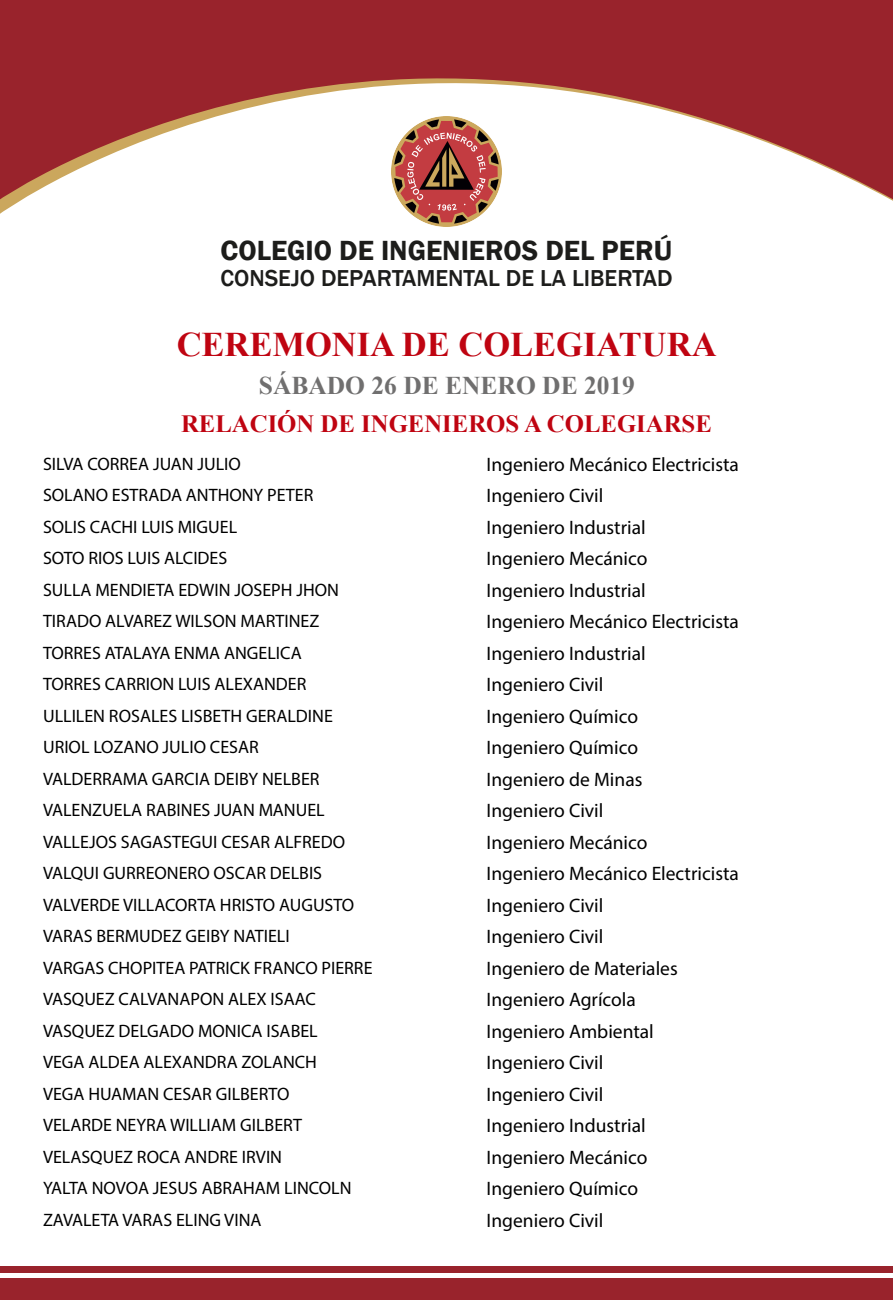
<style>
.page{position:relative;width:893px;height:1300px;background:#fff}
.page>*{position:absolute;margin:0;border:0;box-sizing:border-box;transform-origin:0 0}
.t1{font:700 34.5px "Times New Roman";color:#bf0411}
.t2{font:600 28.5px "Franklin Gothic";color:#1d1d1b}
.t3{font:700 25.5px "Times New Roman";color:#706f6f}
.t4{font:700 24.75px "Times New Roman";color:#bf0411}
.t5{font:500 23.7px "Franklin Gothic";color:#1d1d1b}
.t6{font:19.5px/31.5px "Myriad Pro";color:#000}
.t7{font:18px/31.5px "Myriad Pro";color:#000}
</style>
<div class="page">
<div style="left:0;top:1279px;width:893px;height:21px;background:#99232c"></div>
<div style="left:0;top:1266px;width:893px;height:6px;background:#99232c"></div>
<img style="left:411px;top:214px;width:71px;height:12px">
<svg style="left:0;top:199px;width:893px;height:15px"></svg>
<svg style="left:0;top:0;width:893px;height:199px;fill:#99232c"></svg>
<h2 class="t2" style="left:221px;top:233px;width:453px">COLEGIO DE INGENIEROS DEL PERÚ</h2>
<h3 class="t5" style="left:220px;top:264px;width:454px">CONSEJO DEPARTAMENTAL DE LA LIBERTAD</h3>
<h1 class="t1" style="left:177px;top:320px;width:541px">CEREMONIA DE COLEGIATURA</h1>
<h3 class="t3" style="left:259px;top:367px;width:378px">SÁBADO 26 DE ENERO DE 2019</h3>
<h3 class="t4" style="left:181px;top:406px;width:532px">RELACIÓN DE INGENIEROS A COLEGIARSE</h3>
<p class="t7" style="left:43px;top:448px;width:331px">SILVA CORREA JUAN JULIO<br>SOLANO ESTRADA ANTHONY PETER<br>SOLIS CACHI LUIS MIGUEL<br>SOTO RIOS LUIS ALCIDES<br>SULLA MENDIETA EDWIN JOSEPH JHON<br>TIRADO ALVAREZ WILSON MARTINEZ<br>TORRES ATALAYA ENMA ANGELICA<br>TORRES CARRION LUIS ALEXANDER<br>ULLILEN ROSALES LISBETH GERALDINE<br>URIOL LOZANO JULIO CESAR<br>VALDERRAMA GARCIA DEIBY NELBER<br>VALENZUELA RABINES JUAN MANUEL<br>VALLEJOS SAGASTEGUI CESAR ALFREDO<br>VALQUI GURREONERO OSCAR DELBIS<br>VALVERDE VILLACORTA HRISTO AUGUSTO<br>VARAS BERMUDEZ GEIBY NATIELI<br>VARGAS CHOPITEA PATRICK FRANCO PIERRE<br>VASQUEZ CALVANAPON ALEX ISAAC<br>VASQUEZ DELGADO MONICA ISABEL<br>VEGA ALDEA ALEXANDRA ZOLANCH<br>VEGA HUAMAN CESAR GILBERTO<br>VELARDE NEYRA WILLIAM GILBERT<br>VELASQUEZ ROCA ANDRE IRVIN<br>YALTA NOVOA JESUS ABRAHAM LINCOLN<br>ZAVALETA VARAS ELING VINA</p>
<p class="t6" style="left:487px;top:448px;width:254px">Ingeniero Mecánico Electricista<br>Ingeniero Civil<br>Ingeniero Industrial<br>Ingeniero Mecánico<br>Ingeniero Industrial<br>Ingeniero Mecánico Electricista<br>Ingeniero Industrial<br>Ingeniero Civil<br>Ingeniero Químico<br>Ingeniero Químico<br>Ingeniero de Minas<br>Ingeniero Civil<br>Ingeniero Mecánico<br>Ingeniero Mecánico Electricista<br>Ingeniero Civil<br>Ingeniero Civil<br>Ingeniero de Materiales<br>Ingeniero Agrícola<br>Ingeniero Ambiental<br>Ingeniero Civil<br>Ingeniero Civil<br>Ingeniero Industrial<br>Ingeniero Mecánico<br>Ingeniero Químico<br>Ingeniero Civil</p>
</div>
